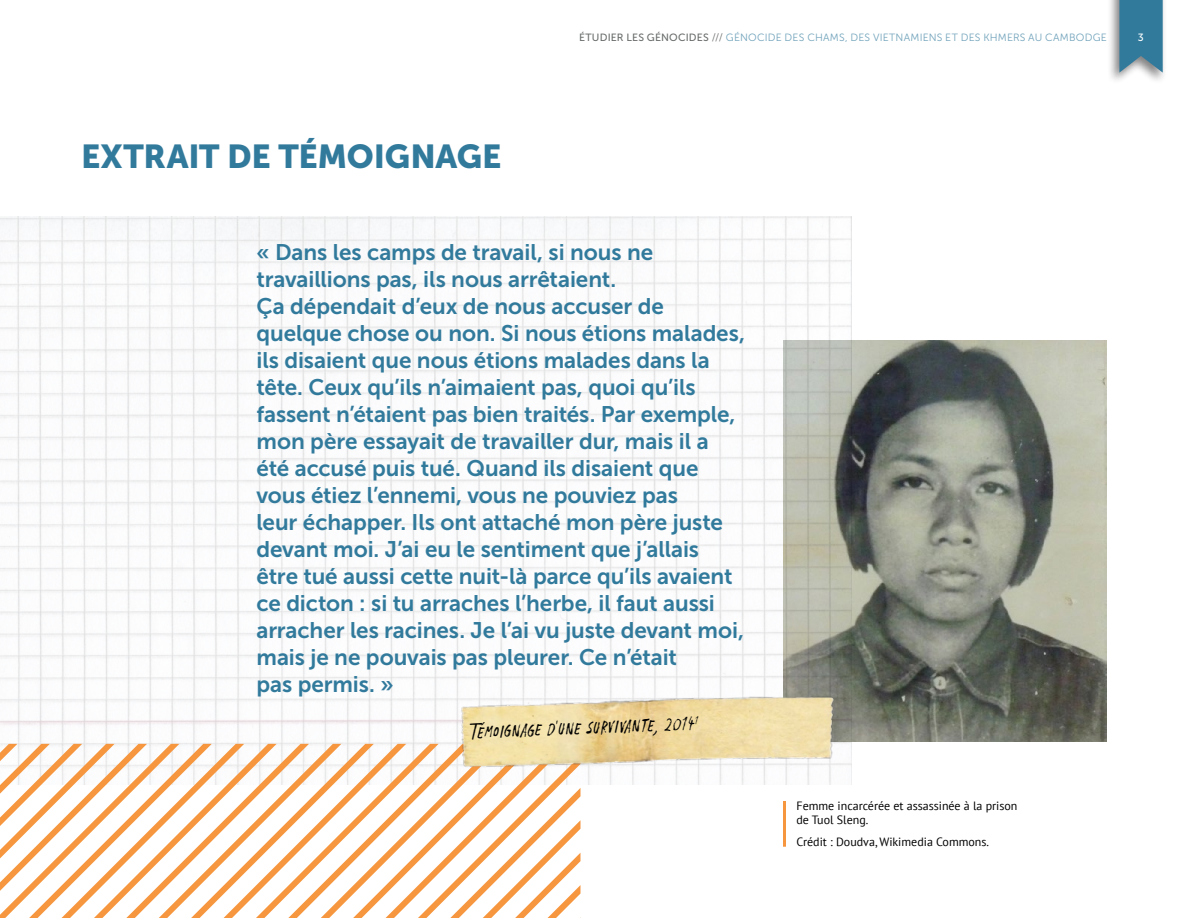
<style>
.page{position:relative;width:1188px;height:918px;background:#fff}
.page>*{position:absolute;margin:0;border:0;box-sizing:border-box;transform-origin:0 0}
.t1{font:33px "Museo Sans 900";letter-spacing:-.005em;color:#317a9c}
.t2{font:22.5px/27px "Museo Sans 700";letter-spacing:-.005em;color:#317a9c}
.t3{font:18px "Odachi";color:#000}
.t4{font:12px/14.4px "PT Sans";color:#000}
.t5{font:10.5px "Museo Sans 300";letter-spacing:.02em;color:#6fa2ba}
.t6{font:10.5px "Museo Sans 500";color:#fff}
.s1{font-family:"Museo Sans 500";color:#6b6d6d}
.s2{color:#6b6d6d}
</style>
<div class="page">
<div style="left:1107px;top:0;width:61px;height:85px;background:#000;opacity:.49"></div>
<svg style="left:1119px;top:0;width:44px;height:73px;background:#4383a0"></svg>
<img style="left:851px;top:340px;width:256px;height:401px">
<img style="left:0;top:216px;width:851px;height:569px">
<hr style="left:783px;top:801px;width:3px;height:46px;background:#f6973f">
<svg style="left:0;top:744px;width:581px;height:174px"></svg>
<img style="left:443px;top:678px;width:404px;height:105px">
<h1 class="t1" style="left:81px;top:138px;width:422px">EXTRAIT DE TÉMOIGNAGE</h1>
<p class="t5" style="left:579px;top:32px;width:529px"><span class="s1">ÉTUDIER LES GÉNOCIDES</span> <span class="s2">///</span> GÉNOCIDE DES CHAMS, DES VIETNAMIENS ET DES KHMERS AU CAMBODGE</p>
<p class="t6" style="left:1138px;top:31px;width:7px">3</p>
<p class="t2" style="left:256px;top:239px;width:490px">« Dans les camps de travail, si nous ne travaillions pas, ils nous arrêtaient.<br>Ça dépendait d’eux de nous accuser de quelque chose ou non. Si nous étions malades, ils disaient que nous étions malades dans la tête. Ceux qu’ils n’aimaient pas, quoi qu’ils fassent n’étaient pas bien traités. Par exemple, mon père essayait de travailler dur, mais il a été accusé puis tué. Quand ils disaient que vous étiez l’ennemi, vous ne pouviez pas<br>leur échapper. Ils ont attaché mon père juste devant moi. J’ai eu le sentiment que j’allais être tué aussi cette nuit-là parce qu’ils avaient ce dicton : si tu arraches l’herbe, il faut aussi arracher les racines. Je l’ai vu juste devant moi, mais je ne pouvais pas pleurer. Ce n’était<br>pas permis. »</p>
<p class="t3" style="left:472px;top:721px;width:228px;rotate:-2deg">Témoignage d’une survivante, 2014<sup>1</sup></p>
<p class="t4" style="left:796px;top:798px;width:223px">Femme incarcérée et assassinée à la prison de Tuol Sleng.</p>
<p class="t4" style="left:796px;top:834px;width:194px">Crédit : Doudva, Wikimedia Commons.</p>
</div>
